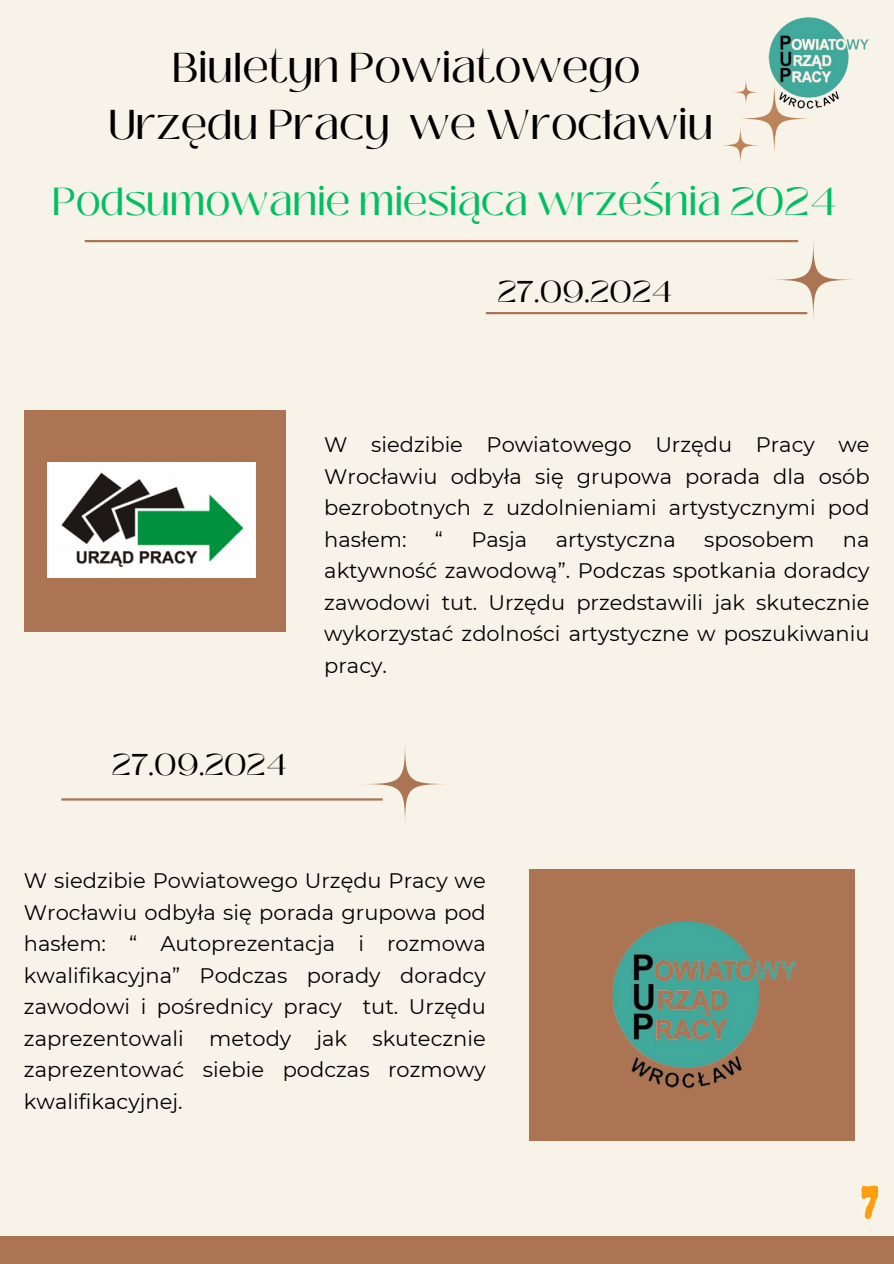
<style>
.page{position:relative;width:894px;height:1264px;background:#fff}
.page>*{position:absolute;margin:0;border:0;box-sizing:border-box;transform-origin:0 0}
.t1{font:41.55px/57.3px "Black Mango";color:#000;text-align:center}
.t2{font:39px "Black Mango";color:#00bf63}
.t3{font:30px "Black Mango";color:#000}
.t4{font:21px/31.5px "Montserrat";color:#000;text-align:justify}
</style>
<div class="page">
<div style="left:0;top:0;width:893px;height:1263px;background:#f8f3e8"></div>
<svg style="left:740px;top:85px;width:67px;height:67px"></svg>
<svg style="left:721px;top:126px;width:38px;height:38px"></svg>
<svg style="left:732px;top:79px;width:27px;height:27px"></svg>
<div style="left:24px;top:410px;width:261px;height:221px;background:#ab7554"></div>
<div style="left:529px;top:868px;width:325px;height:272px;background:#ab7554"></div>
<hr style="left:85px;top:240px;width:713px;height:2px;background:#ab7554">
<div style="left:0;top:1236px;width:893px;height:27px;background:#ab7554"></div>
<hr style="left:61px;top:798px;width:321px;height:2px;background:#ab7554">
<svg style="left:363px;top:745px;width:81px;height:78px"></svg>
<hr style="left:485px;top:312px;width:322px;height:2px;background:#ab7554">
<svg style="left:770px;top:240px;width:83px;height:79px"></svg>
<img style="left:767px;top:17px;width:102px;height:94px">
<img style="left:48px;top:463px;width:207px;height:114px">
<img style="left:612px;top:920px;width:185px;height:169px">
<img style="left:861px;top:1185px;width:18px;height:35px">
<h1 class="t1" style="left:108px;top:39px;width:606px">Biuletyn Powiatowego<br>Urzędu Pracy we Wrocławiu</h1>
<p class="t2" style="left:52px;top:172px;width:786px">Podsumowanie miesiąca września 2024</p>
<p class="t3" style="left:497px;top:269px;width:177px">27.09.2024</p>
<p class="t3" style="left:112px;top:741px;width:177px">27.09.2024</p>
<p class="t4" style="left:324px;top:429px;width:546px">W siedzibie Powiatowego Urzędu Pracy we Wrocławiu odbyła się grupowa porada dla osób bezrobotnych z uzdolnieniami artystycznymi pod hasłem:</p>
<p class="t4" style="left:435px;top:523px;width:10px">“</p>
<p class="t4" style="left:471px;top:523px;width:57px">Pasja</p>
<p class="t4" style="left:555px;top:523px;width:121px">artystyczna</p>
<p class="t4" style="left:704px;top:523px;width:112px">sposobem</p>
<p class="t4" style="left:324px;top:523px;width:546px;text-indent:518px">na aktywność zawodową”. Podczas spotkania doradcy zawodowi tut. Urzędu przedstawili jak skutecznie wykorzystać zdolności artystyczne w poszukiwaniu pracy.</p>
<h2 class="t4" style="left:24px;top:865px;width:463px">W siedzibie Powiatowego Urzędu Pracy we Wrocławiu odbyła się porada grupowa pod hasłem: “ Autoprezentacja i rozmowa kwalifikacyjna” Podczas porady doradcy zawodowi i pośrednicy pracy tut. Urzędu zaprezentowali metody jak skutecznie zaprezentować siebie podczas rozmowy kwalifikacyjnej.</h2>
</div>
